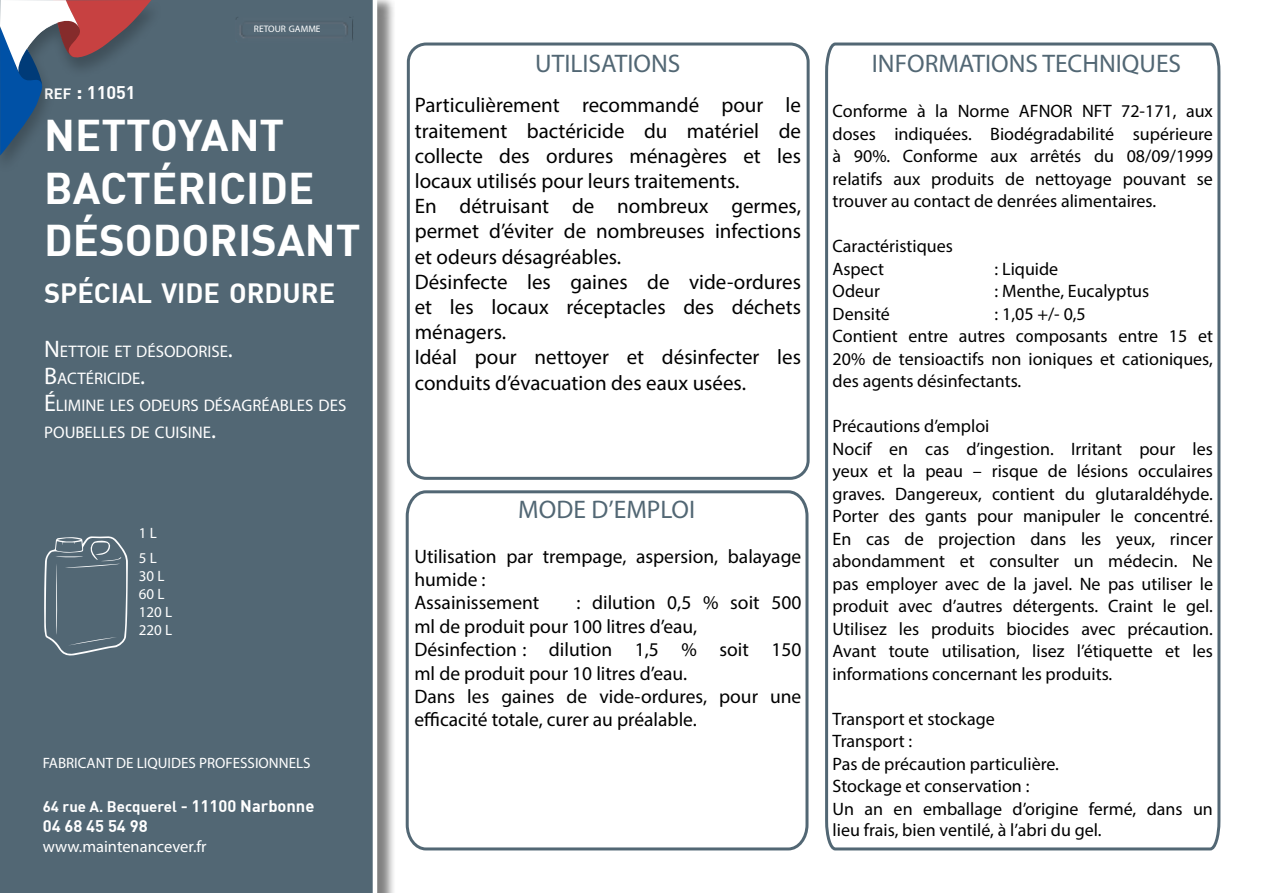
<style>
.page{position:relative;width:1263px;height:893px;background:#fff}
.page>*{position:absolute;margin:0;border:0;box-sizing:border-box;transform-origin:0 0}
.t1{font:700 43.5px/52.2px "DIN";color:#fff}
.t2{font:700 27.3px "DIN";color:#fff}
.t3{font:25.5px "Myriad Pro";color:#526774}
.t4{font:21px/25.2px "Myriad Pro";color:#000}
.t5{font:19.5px/23.4px "Myriad Pro";color:#000}
.t6{font:18px/22.5px "Myriad Pro";color:#000}
.t7{font:700 18px "DIN";color:#fff}
.t8{font:16.8px/27px "Myriad Pro";color:#fff}
.t9{font:16.5px "Myriad Pro";color:#fff}
.t10{font:700 16.5px "DIN";color:#fff}
.t11{font:15px "Myriad Pro";color:#fff}
.t12{font:700 15px "DIN";color:#fff}
.t13{font:15px/18px "Myriad Pro";color:#fff}
.t14{font:9.45px "Myriad Pro";color:#fff}
.s1{font-size:14.7px}
.s2{font-size:21px}
.s3{font-size:24px}
.s4{font-style:inherit}
.s5{font-size:16.5px}
</style>
<div class="page">
<div style="left:0;top:0;width:395px;height:893px;background:#000;opacity:.5"></div>
<div style="left:0;top:0;width:377px;height:893px;background:#526774"></div>
<svg style="left:44px;top:536px;width:84px;height:119px;background:#617480"></svg>
<div style="left:0;top:0;width:164px;height:176px;background:#526774"></div>
<svg style="left:0;top:0;width:151px;height:156px"></svg>
<div style="left:407px;top:43px;width:403px;height:437px;border:3px solid #526774;border-radius:18px"></div>
<svg style="left:405px;top:490px;width:404px;height:361px"></svg>
<svg style="left:825px;top:42px;width:396px;height:809px"></svg>
<div style="left:235px;top:17px;width:119px;height:25px;background:#546774"></div>
<p class="t14" style="left:254px;top:23px;width:68px">RETOUR GAMME</p>
<p class="t7" style="left:44px;top:81px;width:93px"><span class="s1">REF</span> <span class="s2">:</span> 11051</p>
<h1 class="t1" style="left:44px;top:108px;width:28px">NETTOYANT<br>BACTÉRICI</h1>
<h1 class="t1" style="left:259px;top:160px;width:51px">DE</h1>
<h1 class="t1" style="left:44px;top:212px;width:55px">DÉSO</h1>
<h1 class="t1" style="left:153px;top:212px;width:55px">DORISANT</h1>
<h2 class="t2" style="left:44px;top:275px;width:292px">SPÉCIAL VIDE ORDURE</h2>
<p class="t8" style="left:44px;top:337px;width:304px"><span class="s3">N</span>ETTOIE ET DÉSODORISE<span class="s3">.<br>B</span>ACTÉRICIDE<span class="s3">.<br>É</span>LIMINE LES ODEURS DÉSAGRÉABLES DES<br>POUBELLES DE CUISINE<span class="s3">.</span></p>
<p class="t11" style="left:139px;top:524px;width:19px">1 <span class="s4">L</span></p>
<p class="t13" style="left:139px;top:548px;width:33px">5 L<br>30 L<br>60 L<br>120 L<br>220 L</p>
<p class="t11" style="left:43px;top:754px;width:269px">FABRICANT DE LIQUIDES PROFESSIONNELS</p>
<p class="t12" style="left:43px;top:797px;width:273px">64 rue A. Becquerel <span class="s5">- 11100 Narbonne</span></p>
<p class="t10" style="left:43px;top:815px;width:106px">04 68 45 54 98</p>
<p class="t9" style="left:43px;top:836px;width:165px">www.maintenancever.fr</p>
<h3 class="t3" style="left:535px;top:48px;width:13px">UTILISATIO</h3>
<h3 class="t3" style="left:651px;top:48px;width:29px">NS</h3>
<p class="t4" style="left:415px;top:92px;width:388px">Particulièrement recommandé pour le traitement bactéricide du matériel de collecte des ordures ménagères et les locaux utilisés pour leurs traitements.<br>En détruisant de nombreux germes, permet d’éviter de nombreuses infections et odeurs désagréables.<br>Désinfecte les gaines de vide-ordures et les locaux réceptacles des déchets ménagers.<br>Idéal pour nettoyer et désinfecter les conduits d’évacuation des eaux usées.</p>
<h3 class="t3" style="left:518px;top:494px;width:18px">MODE</h3>
<h3 class="t3" style="left:591px;top:494px;width:37px">D’EMPLOI</h3>
<p class="t5" style="left:414px;top:544px;width:388px">Utilisation par trempage, aspersion, balayage humide :<br>Assainissement</p>
<p class="t5" style="left:414px;top:591px;width:389px;text-indent:162px">: dilution 0,5 % soit 500 ml de produit pour 100 litres d’eau, Désinfection : dilution 1,5 % soit 150 ml de produit pour 10 litres d’eau.<br>Dans les gaines de vide-ordures, pour une efficacité totale, curer au préalable.</p>
<h3 class="t3" style="left:872px;top:48px;width:38px">INFORMATIO</h3>
<h3 class="t3" style="left:1009px;top:48px;width:121px">NS TECHNIQUES</h3>
<p class="t6" style="left:832px;top:99px;width:382px;text-align:justify">Conforme à la Norme AFNOR NFT 72-171, aux doses indiquées. Biodégradabilité supérieure à 90%. Conforme aux arrêtés du 08/09/1999 relatifs aux produits de nettoyage pouvant se trouver au contact de denrées alimentaires.</p>
<p class="t6" style="left:832px;top:234px;width:122px">Caractéristiques<br>Aspect</p>
<p class="t6" style="left:994px;top:257px;width:65px">: Liquide</p>
<p class="t6" style="left:832px;top:279px;width:49px">Odeur</p>
<p class="t6" style="left:994px;top:279px;width:156px">: Menthe, Eucalyptus</p>
<p class="t6" style="left:832px;top:302px;width:59px">Densité</p>
<p class="t6" style="left:832px;top:302px;width:382px;text-indent:162px">: 1,05 +/- 0,5<br>Contient entre autres composants entre 15 et 20% de tensioactifs non ioniques et cationiques, des agents désinfectants.</p>
<p class="t6" style="left:832px;top:414px;width:382px">Précautions d’emploi<br>Nocif en cas d’ingestion. Irritant pour les yeux et la peau – risque de lésions occulaires graves. Dangereux, contient du glutaraldéhyde.<br>Porter des gants pour manipuler le concentré.<br>En cas de projection dans les yeux, rincer abondamment et consulter un médecin. Ne pas employer avec de la javel. Ne pas utiliser le produit avec d’autres détergents. Craint le gel.<br>Utilisez les produits biocides avec précaution.<br>Avant toute utilisation, lisez l’étiquette et les informations concernant les produits.</p>
<p class="t6" style="left:832px;top:707px;width:382px">Transport et stockage<br>Transport :<br>Pas de précaution particulière.<br>Stockage et conservation :<br>Un an en emballage d’origine fermé, dans un lieu frais, bien ventilé, à l’abri du gel.</p>
</div>
